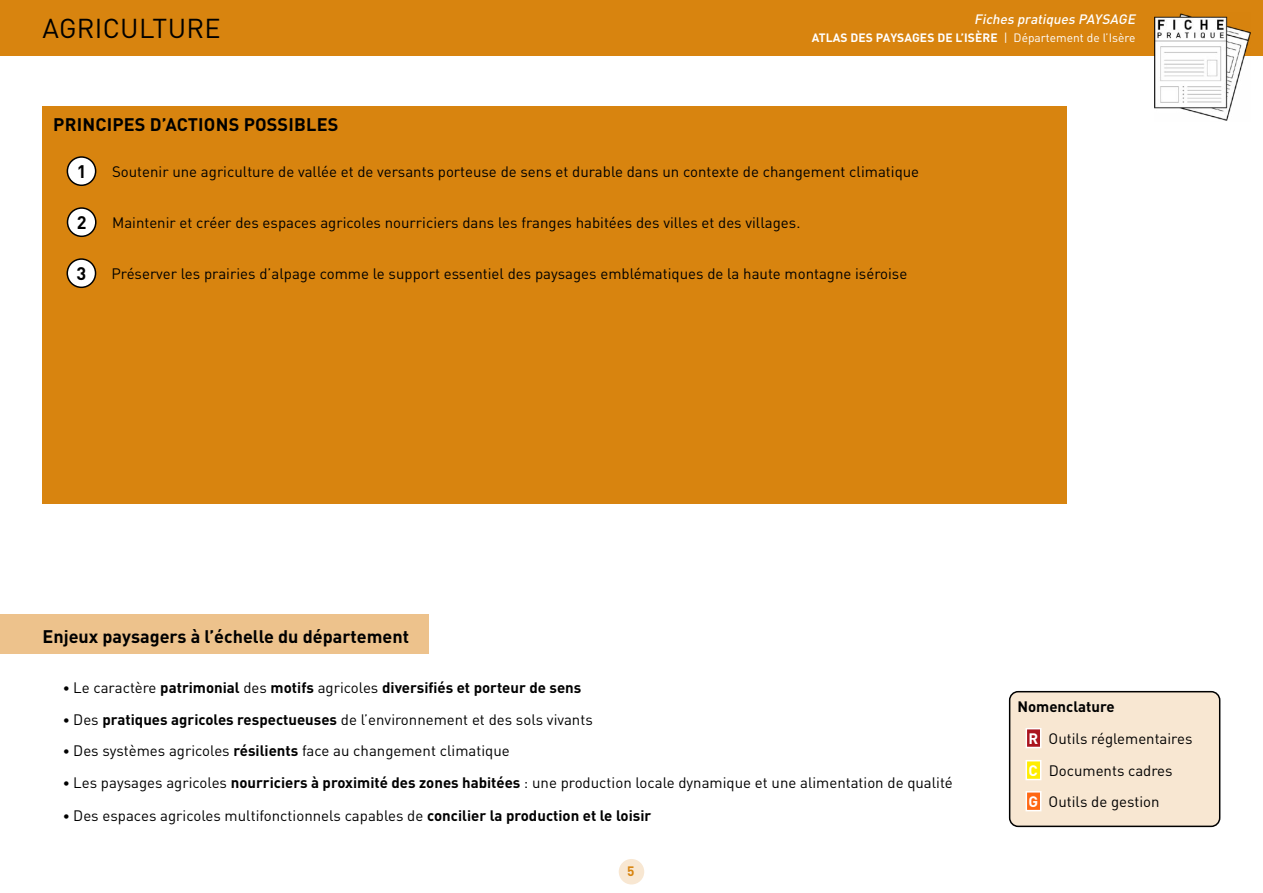
<style>
.page{position:relative;width:1263px;height:893px;background:#fff}
.page>*{position:absolute;margin:0;border:0;box-sizing:border-box;transform-origin:0 0}
.t1{font:27px "DINOT";letter-spacing:.01em;color:#000}
.t2{font:700 18px "DINOT";color:#000}
.t3{font:15px "DINOT";color:#000}
.t4{font:700 15px "DINOT";color:#000}
.t5{font:italic 500 13.5px "DINOT";color:#fff}
.t6{font:700 13.5px "DINOT";color:#d8840f}
.t7{font:700 12px "DINOT";letter-spacing:.01em;color:#fff}
.s1{font-weight:400}
.s2{font-weight:400;font-size:13.5px}
.s3{font-size:13.5px}
.s4{font-weight:700}
.s5{font-weight:700;color:#fff}
</style>
<div class="page">
<div style="left:0;top:0;width:1263px;height:55px;background:#d8840f"></div>
<div style="left:619px;top:859px;width:25px;height:25px;background:#f8e7d2;border-radius:50%"></div>
<div style="left:0;top:614px;width:428px;height:40px;background:#edc28c"></div>
<div style="left:43px;top:106px;width:1024px;height:398px;background:#d8840f"></div>
<div style="left:67px;top:157px;width:29px;height:28px;background:#fff;border-radius:50%"></div>
<div style="left:67px;top:156px;width:29px;height:30px;border:2px solid #000;border-radius:50%"></div>
<div style="left:67px;top:259px;width:29px;height:28px;background:#fff;border-radius:50%"></div>
<div style="left:67px;top:258px;width:29px;height:30px;border:2px solid #000;border-radius:50%"></div>
<div style="left:68px;top:208px;width:28px;height:28px;background:#fff;border-radius:50%"></div>
<div style="left:67px;top:207px;width:30px;height:30px;border:2px solid #000;border-radius:50%"></div>
<div style="left:1010px;top:692px;width:210px;height:134px;background:#f8e7d2;border-radius:9px"></div>
<div style="left:1009px;top:691px;width:211px;height:136px;border:2px solid #000;border-radius:9px"></div>
<div style="left:1025px;top:791px;width:16px;height:20px;background:#ff6713;border:2px solid #fff"></div>
<div style="left:1025px;top:760px;width:16px;height:20px;background:#ffed00;border:2px solid #fff"></div>
<div style="left:1025px;top:728px;width:16px;height:20px;background:#aa141e;border:2px solid #fff"></div>
<img style="left:1155px;top:13px;width:95px;height:108px">
<h1 class="t1" style="left:43px;top:10px;width:179px">AGRICULTURE</h1>
<p class="t2" style="left:53px;top:112px;width:287px">PRINCIPES D’ACTIONS POSSIBLES</p>
<p class="t5" style="left:974px;top:10px;width:166px">Fiches pratiques PAYSAGE</p>
<p class="t7" style="left:812px;top:29px;width:325px">ATLAS DES PAYSAGES DE L’ISÈRE <span class="s1">| Département de l’Isère</span></p>
<p class="t2" style="left:77px;top:159px;width:11px">1</p>
<p class="t3" style="left:112px;top:161px;width:809px">Soutenir une agriculture de vallée et de versants porteuse de sens et durable dans un contexte de changement climatique</p>
<p class="t2" style="left:77px;top:210px;width:11px">2</p>
<p class="t3" style="left:112px;top:212px;width:690px">Maintenir et créer des espaces agricoles nourriciers dans les franges habitées des villes et des villages.</p>
<p class="t2" style="left:77px;top:261px;width:11px">3</p>
<p class="t3" style="left:111px;top:263px;width:797px">Préserver les prairies d’alpage comme le support essentiel des paysages emblématiques de la haute montagne iséroise</p>
<p class="t2" style="left:43px;top:625px;width:368px">Enjeux paysagers à l’échelle du département</p>
<p class="t4" style="left:63px;top:677px;width:520px"><span class="s2">•</span> <span class="s1">Le caractère</span> patrimonial <span class="s1">des</span> motifs <span class="s1">agricoles</span> diversifiés et porteur de sens</p>
<p class="t3" style="left:63px;top:710px;width:532px"><span class="s3">•</span> Des <span class="s4">pratiques agricoles respectueuses</span> de l’environnement et des sols vivants</p>
<p class="t3" style="left:63px;top:740px;width:448px"><span class="s3">•</span> Des systèmes agricoles <span class="s4">résilients</span> face au changement climatique</p>
<p class="t3" style="left:63px;top:773px;width:892px"><span class="s3">•</span> Les paysages agricoles <span class="s4">nourriciers à proximité des zones habitées</span> : une production locale dynamique et une alimentation de qualité</p>
<p class="t3" style="left:63px;top:805px;width:590px"><span class="s3">•</span> Des espaces agricoles multifonctionnels capables de <span class="s4">concilier la production et le loisir</span></p>
<p class="t6" style="left:627px;top:862px;width:9px">5</p>
<p class="t4" style="left:1017px;top:697px;width:99px">Nomenclature</p>
<p class="t3" style="left:1028px;top:728px;width:165px"><span class="s5">R</span> Outils réglementaires</p>
<p class="t3" style="left:1028px;top:760px;width:146px"><span class="s5">C</span> Documents cadres</p>
<p class="t3" style="left:1028px;top:791px;width:133px"><span class="s5">G</span> Outils de gestion</p>
</div>
